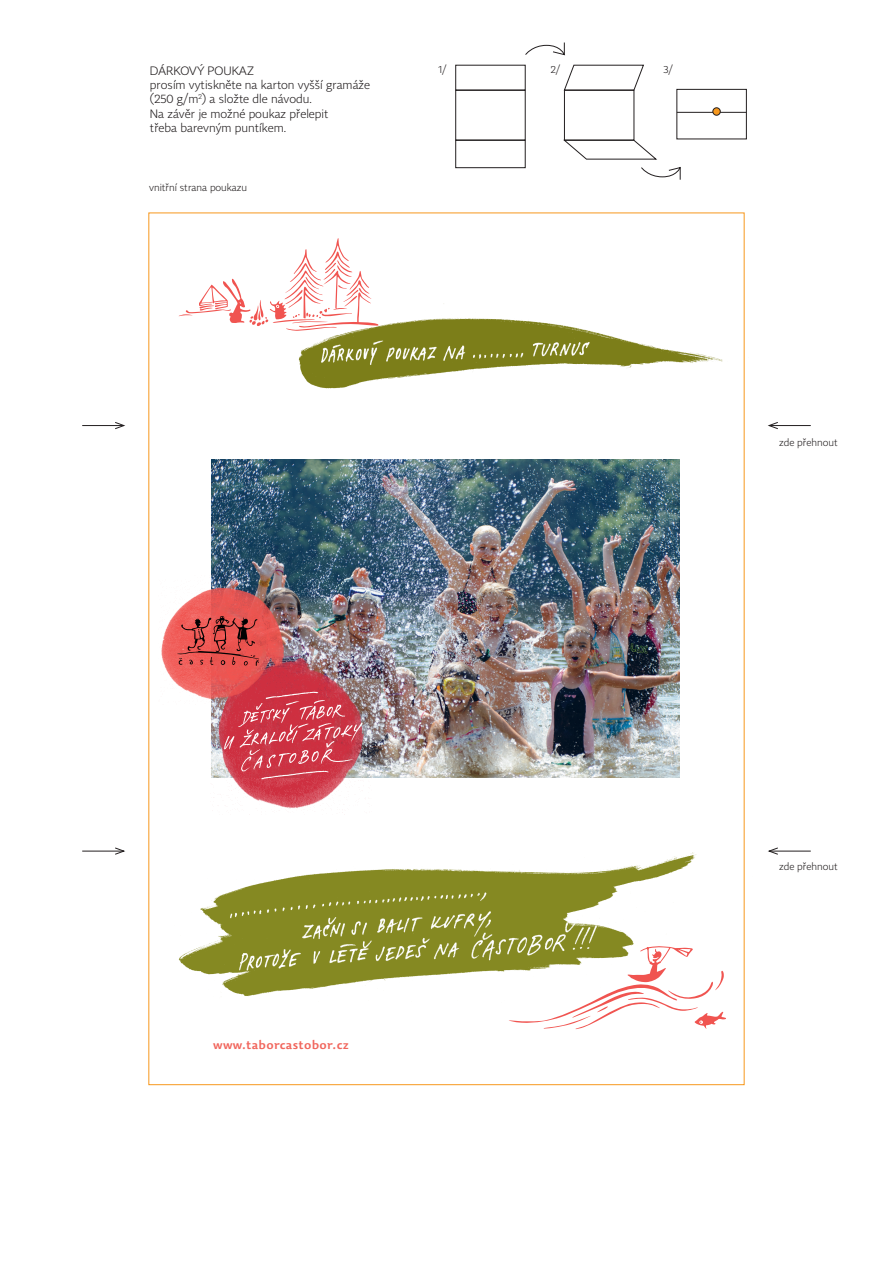
<style>
.page{position:relative;width:893px;height:1263px;background:#fff}
.page>*{position:absolute;margin:0;border:0;box-sizing:border-box;transform-origin:0 0}
.t1{font:300 12px/14.4px "Tabac Sans";color:#231f20}
.t2{font:600 12px "Dederon SLOT";letter-spacing:.025em;color:#f1665d}
.t3{font:300 10.2px "Tabac Sans";color:#231f20}
</style>
<div class="page">
<hr style="left:82px;top:425px;width:42px;height:1px;background:#231f20">
<svg style="left:114px;top:422px;width:11px;height:7px"></svg>
<hr style="left:82px;top:851px;width:42px;height:1px;background:#231f20">
<svg style="left:114px;top:847px;width:11px;height:8px"></svg>
<hr style="left:769px;top:425px;width:42px;height:1px;background:#231f20">
<svg style="left:768px;top:422px;width:11px;height:7px"></svg>
<hr style="left:769px;top:851px;width:42px;height:1px;background:#231f20">
<svg style="left:768px;top:847px;width:11px;height:8px"></svg>
<svg style="left:564px;top:65px;width:80px;height:25px"></svg>
<div style="left:456px;top:140px;width:69px;height:28px;border:1px solid #231f20"></div>
<svg style="left:564px;top:140px;width:93px;height:19px"></svg>
<div style="left:456px;top:90px;width:69px;height:50px;border:1px solid #231f20"></div>
<div style="left:564px;top:90px;width:70px;height:50px;border:1px solid #231f20"></div>
<div style="left:677px;top:89px;width:69px;height:50px;border:1px solid #231f20"></div>
<hr style="left:677px;top:112px;width:69px;height:1px;background:#231f20">
<div style="left:713px;top:108px;width:7px;height:7px;background:#f7981d;border-radius:50%"></div>
<div style="left:713px;top:108px;width:7px;height:7px;border:1px solid #231f20;border-radius:50%"></div>
<svg style="left:525px;top:43px;width:40px;height:12px"></svg>
<svg style="left:641px;top:167px;width:40px;height:13px"></svg>
<img style="left:212px;top:459px;width:467px;height:319px">
<img style="left:210px;top:647px;width:161px;height:168px">
<img style="left:178px;top:850px;width:567px;height:153px">
<img style="left:161px;top:575px;width:142px;height:130px">
<svg style="left:177px;top:616px;width:82px;height:50px;background:#c64a47"></svg>
<img style="left:325px;top:304px;width:420px;height:90px">
<svg style="left:179px;top:238px;width:200px;height:93px"></svg>
<svg style="left:508px;top:946px;width:218px;height:83px"></svg>
<img style="left:213px;top:885px;width:404px;height:93px">
<img style="left:298px;top:338px;width:297px;height:50px">
<img style="left:213px;top:678px;width:155px;height:117px">
<p class="t1" style="left:150px;top:63px;width:222px">DÁRKOVÝ POUKAZ<br>prosím vytiskněte na karton vyšší gramáže (250 g/m<sup>2</sup>) a složte dle návodu.<br>Na závěr je možné poukaz přelepit<br>třeba barevným puntíkem.</p>
<p class="t3" style="left:149px;top:181px;width:100px">vnitřní strana poukazu</p>
<p class="t3" style="left:438px;top:63px;width:10px">1/</p>
<p class="t3" style="left:551px;top:63px;width:11px">2/</p>
<p class="t3" style="left:663px;top:63px;width:11px">3/</p>
<p class="t3" style="left:779px;top:436px;width:60px">zde přehnout</p>
<p class="t2" style="left:213px;top:1037px;width:137px">www.taborcastobor.cz</p>
<p class="t3" style="left:779px;top:860px;width:60px">zde přehnout</p>
</div>
